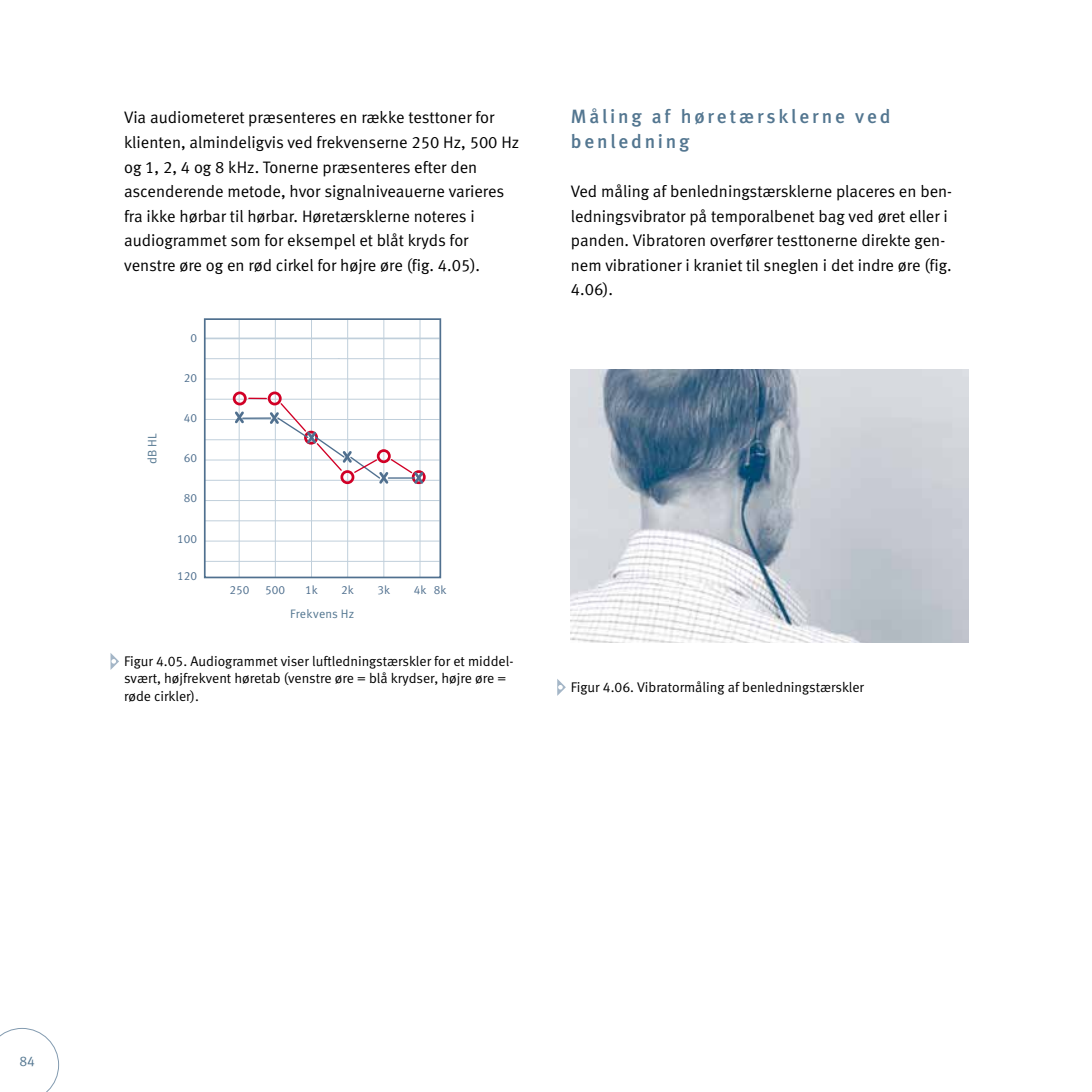
<style>
.page{position:relative;width:1092px;height:1092px;background:#fff}
.page>*{position:absolute;margin:0;border:0;box-sizing:border-box;transform-origin:0 0}
.t1{font:19.25px/24.5px "Meta Medium LF";color:#537690}
.t2{font:16.62px/24.5px "Meta Normal LF";color:#000}
.t3{font:14px/17.5px "Meta Normal LF";color:#000}
.t4{font:14px "Meta Normal LF";color:#537690}
.t5{font:12.25px "Meta Normal LF";letter-spacing:.02em;color:#537690}
.t6{font:11.9px "Meta Normal LF";color:#50708f}
</style>
<div class="page">
<svg style="left:0;top:1028px;width:59px;height:63px"></svg>
<img style="left:570px;top:369px;width:398px;height:273px">
<hr style="left:205px;top:337px;width:234px;height:2px;background:#c0cfdb">
<hr style="left:205px;top:358px;width:234px;height:1px;background:#c0cfdb">
<hr style="left:205px;top:378px;width:234px;height:1px;background:#c0cfdb">
<hr style="left:205px;top:399px;width:234px;height:1px;background:#c0cfdb">
<hr style="left:205px;top:419px;width:234px;height:1px;background:#c0cfdb">
<hr style="left:205px;top:439px;width:234px;height:1px;background:#c0cfdb">
<hr style="left:205px;top:459px;width:234px;height:1px;background:#c0cfdb">
<hr style="left:205px;top:480px;width:234px;height:1px;background:#c0cfdb">
<hr style="left:205px;top:500px;width:234px;height:1px;background:#c0cfdb">
<hr style="left:205px;top:520px;width:234px;height:1px;background:#c0cfdb">
<hr style="left:205px;top:540px;width:234px;height:1px;background:#c0cfdb">
<hr style="left:205px;top:561px;width:234px;height:1px;background:#c0cfdb">
<hr style="left:239px;top:319px;width:1px;height:258px;background:#c0cfdb">
<hr style="left:275px;top:319px;width:1px;height:258px;background:#c0cfdb">
<hr style="left:311px;top:319px;width:1px;height:258px;background:#c0cfdb">
<hr style="left:347px;top:319px;width:1px;height:258px;background:#c0cfdb">
<hr style="left:383px;top:319px;width:1px;height:258px;background:#c0cfdb">
<hr style="left:419px;top:319px;width:1px;height:258px;background:#c0cfdb">
<div style="left:233px;top:391px;width:14px;height:14px;border:3px solid #d10026;border-radius:50%"></div>
<div style="left:268px;top:391px;width:13px;height:14px;border:3px solid #d10026;border-radius:50%"></div>
<svg style="left:232px;top:397px;width:193px;height:89px"></svg>
<hr style="left:243px;top:417px;width:27px;height:2px;background:#50708f">
<div style="left:204px;top:318px;width:237px;height:260px;border:2px solid #50708f"></div>
<svg style="left:557px;top:679px;width:9px;height:16px"></svg>
<svg style="left:110px;top:653px;width:9px;height:17px"></svg>
<p class="t2" style="left:124px;top:105px;width:397px">Via audiometeret præsenteres en række testtoner for klienten, almindeligvis ved frekvenserne 250 Hz, 500 Hz og 1, 2, 4 og 8 kHz. Tonerne præsenteres efter den ascenderende metode, hvor signalniveauerne varieres fra ikke hørbar til hørbar. H øretærsklerne noteres i audiogrammet som for eksempel et blåt kryds for venstre øre og en rød cirkel for højre øre (fig. 4.05).</p>
<p class="t5" style="left:145px;top:464px;width:32px;rotate:-90deg">dB HL</p>
<p class="t6" style="left:190px;top:331px;width:8px">0</p>
<p class="t6" style="left:184px;top:371px;width:15px">20</p>
<p class="t6" style="left:184px;top:411px;width:15px">40</p>
<p class="t6" style="left:184px;top:451px;width:15px">60</p>
<p class="t6" style="left:184px;top:491px;width:15px">80</p>
<p class="t6" style="left:177px;top:531px;width:22px">100</p>
<p class="t6" style="left:177px;top:569px;width:22px">120</p>
<p class="t6" style="left:229px;top:582px;width:22px">250</p>
<p class="t6" style="left:265px;top:582px;width:22px">500</p>
<p class="t6" style="left:305px;top:582px;width:14px">1k</p>
<p class="t6" style="left:341px;top:582px;width:14px">2k</p>
<p class="t6" style="left:377px;top:582px;width:14px">3k</p>
<p class="t6" style="left:413px;top:582px;width:34px">4k 8k</p>
<p class="t5" style="left:290px;top:606px;width:66px">Frekvens H z</p>
<p class="t3" style="left:124px;top:652px;width:391px">Figur 4.05. Audiogrammet viser luftledningstærskler for et middel&shy;svært, højfrekvent høretab (venstre øre = blå krydser, højre øre = røde cirkler).</p>
<p class="t1" style="left:570px;top:104px;width:321px">M åling af høretærsklerne ved benledning</p>
<p class="t2" style="left:570px;top:179px;width:383px">Ved måling af benledningstærsklerne placeres en ben&shy;ledningsvibrator på temporalbenet bag ved øret eller i panden. Vibratoren overfører testtonerne direkte gen&shy;nem vibrationer i kraniet til sneglen i det indre øre (fig.<br>4.06).</p>
<p class="t3" style="left:570px;top:678px;width:294px">Figur 4.06. Vibratormåling af benledningstærskler</p>
<p class="t4" style="left:19px;top:1052px;width:17px">84</p>
</div>
